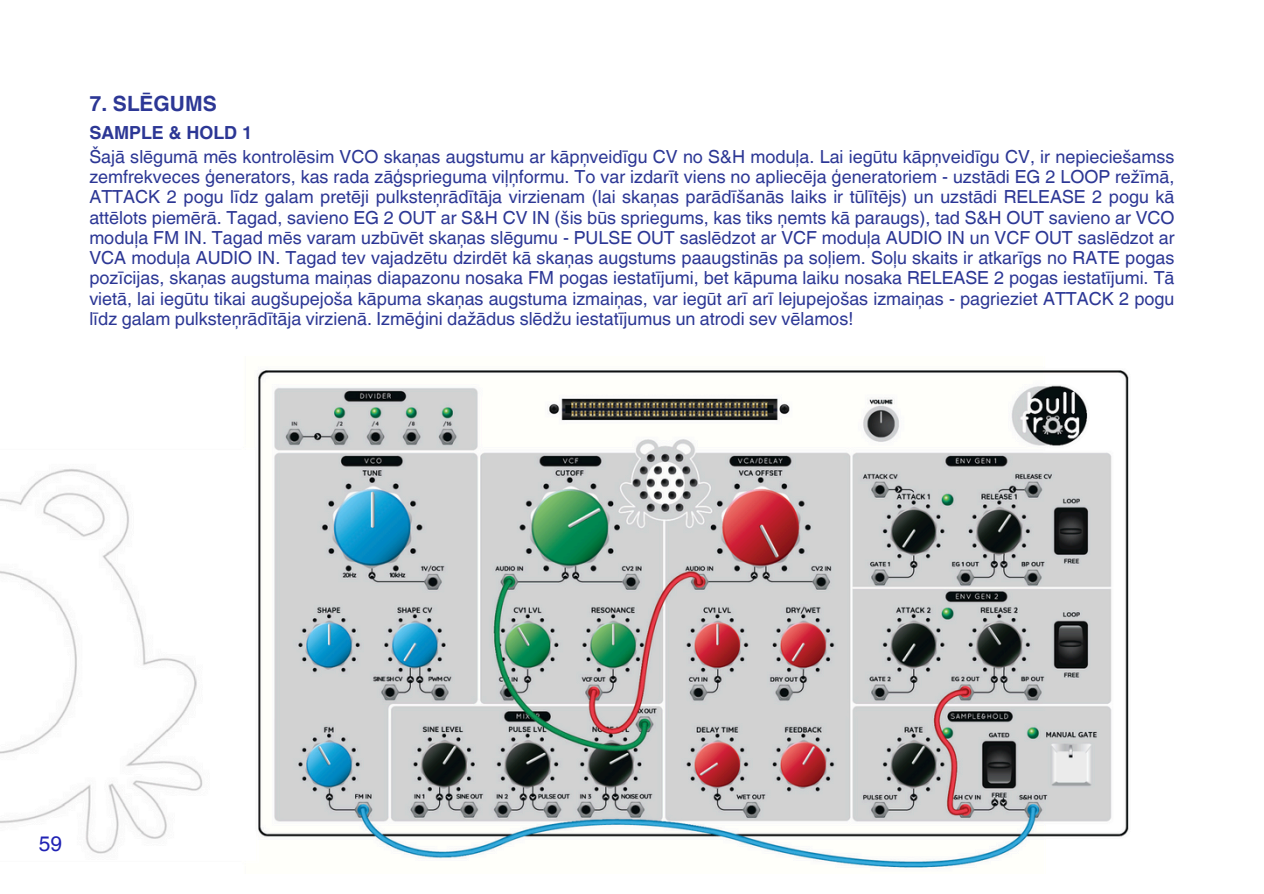
<style>
.page{position:relative;width:1264px;height:894px;background:#fff}
.page>*{position:absolute;margin:0;border:0;box-sizing:border-box;transform-origin:0 0}
.t1{font:700 21px "Helvetica World";color:#2c3795}
.t2{font:21px "Helvetica World";color:#2022b4}
.t3{font:18px/20.2px "Helvetica World";color:#2c3795;text-align:justify}
.t4{font:700 18px "Helvetica World";color:#2c3795}
</style>
<div class="page">
<img style="left:0;top:370px;width:1129px;height:499px">
<p class="t1" style="left:89px;top:86px;width:129px">7. SLĒGUMS</p>
<p class="t4" style="left:89px;top:118px;width:164px">SAMPLE &amp; HOLD 1</p>
<p class="t3" style="left:89px;top:146px;width:1086px">Šajā slēgumā mēs kontrolēsim VCO skaņas augstumu ar kāpņveidīgu CV no S&amp;H moduļa. Lai iegūtu kāpņveidīgu CV, ir nepieciešamss zemfrekveces ģenerators, kas rada zāģsprieguma viļņformu. To var izdarīt viens no apliecēja ģeneratoriem - uzstādi EG 2 LOOP režīmā, ATTACK 2 pogu līdz galam pretēji pulksteņrādītāja virzienam (lai skaņas parādīšanās laiks ir tūlītējs) un uzstādi RELEASE 2 pogu kā attēlots piemērā. Tagad, savieno EG 2 OUT ar S&amp;H CV IN (šis būs spriegums, kas tiks ņemts kā paraugs), tad S&amp;H OUT savieno ar VCO moduļa FM IN. Tagad mēs varam uzbūvēt skaņas slēgumu - PULSE OUT saslēdzot ar VCF moduļa AUDIO IN un VCF OUT saslēdzot ar VCA moduļa AUDIO IN. Tagad tev vajadzētu dzirdēt kā skaņas augstums paaugstinās pa soļiem. Soļu skaits ir atkarīgs no RATE pogas pozīcijas, skaņas augstuma maiņas diapazonu nosaka FM pogas iestatījumi, bet kāpuma laiku nosaka RELEASE 2 pogas iestatījumi. Tā vietā, lai iegūtu tikai augšupejoša kāpuma skaņas augstuma izmaiņas, var iegūt arī arī lejupejošas izmaiņas - pagrieziet ATTACK 2 pogu līdz galam pulksteņrādītāja virzienā. Izmēģini dažādus slēdžu iestatījumus un atrodi sev vēlamos!</p>
<p class="t2" style="left:39px;top:831px;width:25px">59</p>
</div>
